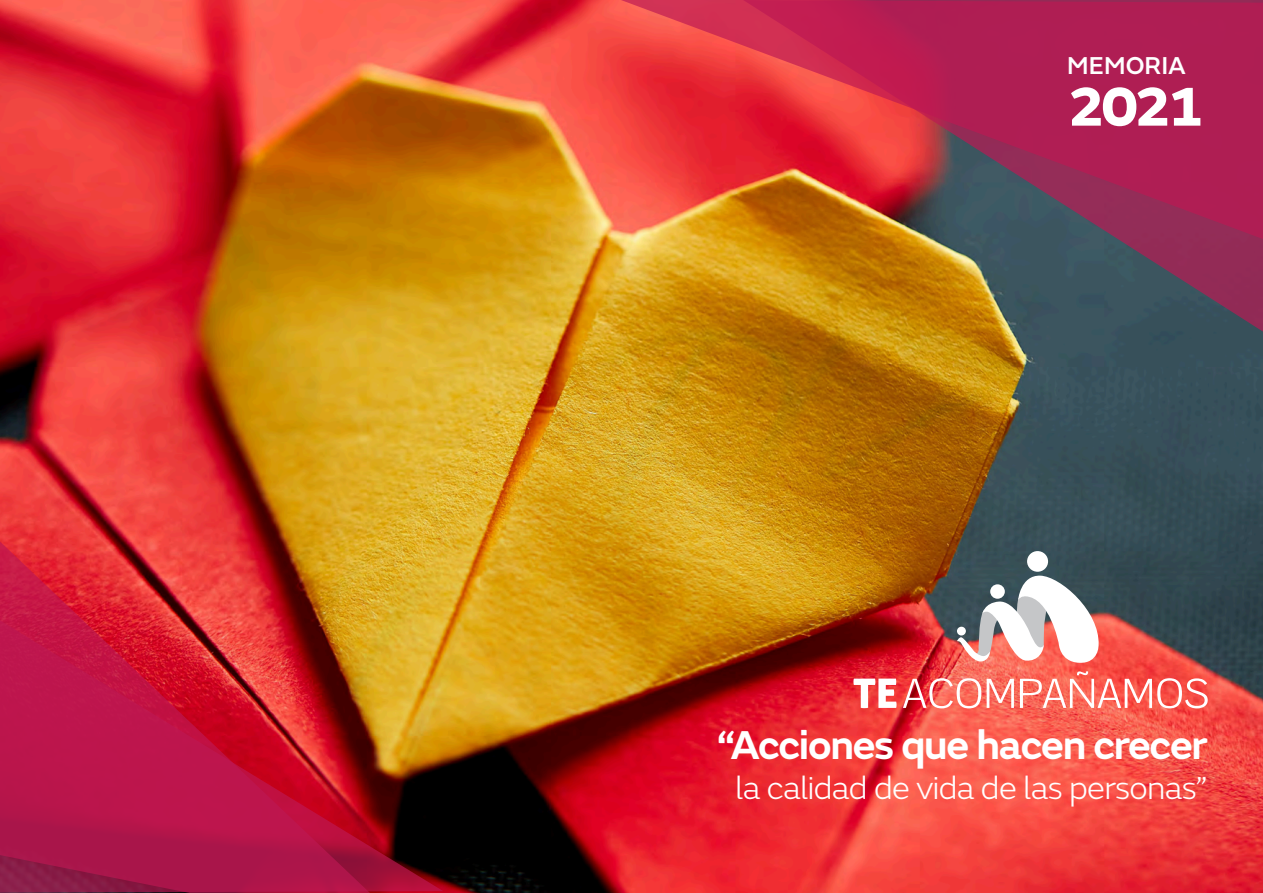
<style>
.page{position:relative;width:1263px;height:893px;background:#fff}
.page>*{position:absolute;margin:0;border:0;box-sizing:border-box;transform-origin:0 0}
.t1{font:800 57px "FS Emeric";color:#fff}
.t2{font:600 42px "FS Emeric";letter-spacing:-.03em;color:#fff}
.t3{font:300 33px "FS Emeric";letter-spacing:-.02em;color:#fff}
.t4{font:500 25.5px "FS Emeric";color:#fff}
</style>
<div class="page">
<img style="left:0;top:0;width:1263px;height:893px">
<svg style="left:853px;top:679px;width:43px;height:29px"></svg>
<svg style="left:957px;top:575px;width:143px;height:89px"></svg>
<div style="left:957px;top:627px;width:9px;height:8px;background:#fff;border-radius:50%"></div>
<div style="left:990px;top:584px;width:15px;height:15px;background:#fff;border-radius:50%"></div>
<div style="left:1027px;top:551px;width:21px;height:21px;background:#fff;border-radius:50%"></div>
<svg style="left:903px;top:678px;width:78px;height:30px"></svg>
<svg style="left:987px;top:679px;width:27px;height:29px"></svg>
<svg style="left:1020px;top:671px;width:188px;height:37px"></svg>
<svg style="left:743px;top:266px;width:520px;height:76px;background:#866a35"></svg>
<svg style="left:0;top:478px;width:418px;height:101px;background:#d8582c"></svg>
<svg style="left:619px;top:0;width:644px;height:266px;background:#b83847"></svg>
<svg style="left:0;top:579px;width:443px;height:314px;background:#b62935"></svg>
<p class="t4" style="left:1067px;top:46px;width:120px">MEMORIA</p>
<p class="t1" style="left:1067px;top:61px;width:140px">2021</p>
<p class="t2" style="left:717px;top:713px;width:492px">“Acciones que hacen crecer</p>
<p class="t3" style="left:735px;top:765px;width:474px">la calidad de vida de las personas”</p>
</div>
